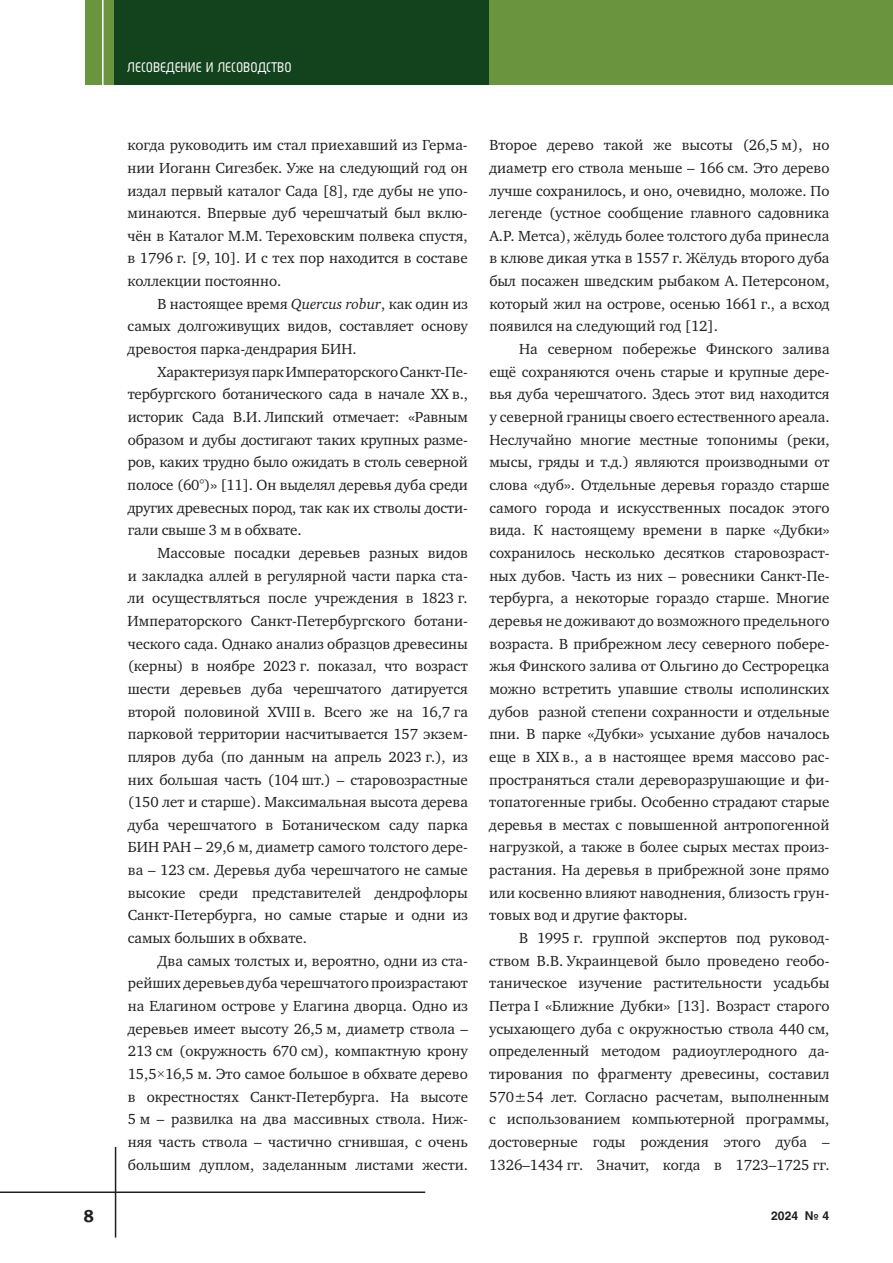
<style>
.page{position:relative;width:893px;height:1263px;background:#fff}
.page>*{position:absolute;margin:0;border:0;box-sizing:border-box;transform-origin:0 0}
.t1{font:18px "Meta Bold C";color:#231f20}
.t2{font:700 16.5px "Magic C";color:#fff}
.t3{font:15px/22.6px "Charter C";color:#231f20;text-align:justify}
.t4{font:700 12px "Helios C";color:#231f20}
.s1{font-style:italic}
.s2{font-family:"Times New Roman"}
</style>
<div class="page">
<div style="left:85px;top:0;width:808px;height:85px;background:#6b943e"></div>
<div style="left:115px;top:0;width:374px;height:85px;background:#13431d"></div>
<hr style="left:102px;top:0;width:2px;height:85px;background:#fff">
<hr style="left:0;top:1191px;width:425px;height:2px;background:#231f20">
<hr style="left:115px;top:1147px;width:1px;height:90px;background:#231f20">
<p class="t2" style="left:128px;top:60px;width:166px">ЛЕСОВЕДЕНИЕ И ЛЕСОВОДСТВО</p>
<p class="t3" style="left:128px;top:134px;width:342px">когда руководить им стал приехавший из Герма&shy;нии Иоганн Сигезбек. Уже на следующий год он издал первый каталог Сада [8], где дубы не упо&shy;минаются. Впервые дуб черешчатый был вклю&shy;чён в Каталог М.М. Тереховским полвека спустя, в 1796 г. [9, 10]. И с тех пор находится в составе коллекции постоянно.</p>
<p class="t3" style="left:128px;top:293px;width:342px;text-indent:30px">В настоящее время <span class="s1">Quercus robur</span>, как один из самых долгоживущих видов, составляет основу древостоя парка-дендрария БИН.</p>
<p class="t3" style="left:128px;top:360px;width:342px;text-indent:30px">ХарактеризуяпаркИмператорскогоСанкт-Пе&shy;тербургского ботанического сада в начале XX в., историк Сада В.И. Липский отмечает: «Равным образом и дубы достигают таких крупных разме&shy;ров, каких трудно было ожидать в столь северной полосе (60°)» [11]. Он выделял деревья дуба среди других древесных пород, так как их стволы дости&shy;гали свыше 3 м в обхвате.</p>
<p class="t3" style="left:128px;top:542px;width:342px;text-indent:30px">Массовые посадки деревьев разных видов и закладка аллей в регулярной части парка ста&shy;ли осуществляться после учреждения в 1823 г.<br>Императорского Санкт-Петербургского ботани&shy;ческого сада. Однако анализ образцов древесины (керны) в ноябре 2023 г. показал, что возраст шести деревьев дуба черешчатого датируется второй половиной XVIII в. Всего же на 16,7 га парковой территории насчитывается 157 экзем&shy;пляров дуба (по данным на апрель 2023 г.), из них большая часть (104 шт.) – старовозрастные (150 лет и старше). Максимальная высота дерева дуба черешчатого в Ботаническом саду парка БИН РАН – 29,6 м, диаметр самого толстого дере&shy;ва – 123 см. Деревья дуба черешчатого не самые высокие среди представителей дендрофлоры Санкт-Петербурга, но самые старые и одни из самых больших в обхвате.</p>
<p class="t3" style="left:128px;top:949px;width:342px;text-indent:30px">Два самых толстых и, вероятно, одни из ста&shy;рейших деревьев дуба черешчатого произрастают на Елагином острове у Елагина дворца. Одно из деревьев имеет высоту 26,5 м, диаметр ствола – 213 см (окружность 670 см), компактную крону 15,5<span class="s2">×</span>16,5 м. Это самое большое в обхвате дерево в окрестностях Санкт-Петербурга. На высоте 5 м – развилка на два массивных ствола. Ниж&shy;няя часть ствола – частично сгнившая, с очень большим дуплом, заделанным листами жести.</p>
<p class="t3" style="left:489px;top:134px;width:342px">Второе дерево такой же высоты (26,5 м), но диаметр его ствола меньше – 166 см. Это дерево лучше сохранилось, и оно, очевидно, моложе. По легенде (устное сообщение главного садовника А.Р. Метса), жёлудь более толстого дуба принесла в клюве дикая утка в 1557 г. Жёлудь второго дуба был посажен шведским рыбаком А. Петерсоном, который жил на острове, осенью 1661 г., а всход появился на следующий год [12].</p>
<p class="t3" style="left:489px;top:338px;width:342px;text-indent:30px">На северном побережье Финского залива ещё сохраняются очень старые и крупные дере&shy;вья дуба черешчатого. Здесь этот вид находится у северной границы своего естественного ареала.<br>Неслучайно многие местные топонимы (реки, мысы, гряды и т.д.) являются производными от слова «дуб». Отдельные деревья гораздо старше самого города и искусственных посадок этого вида. К настоящему времени в парке «Дубки» сохранилось несколько десятков старовозраст&shy;ных дубов. Часть из них – ровесники Санкт-Пе&shy;тербурга, а некоторые гораздо старше. Многие деревья не доживают до возможного предельного возраста. В прибрежном лесу северного побере&shy;жья Финского залива от Ольгино до Сестрорецка можно встретить упавшие стволы исполинских дубов разной степени сохранности и отдельные пни. В парке «Дубки» усыхание дубов началось еще в XIX в., а в настоящее время массово рас&shy;пространяться стали дереворазрушающие и фи&shy;топатогенные грибы. Особенно страдают старые деревья в местах с повышенной антропогенной нагрузкой, а также в более сырых местах произ&shy;растания. На деревья в прибрежной зоне прямо или косвенно влияют наводнения, близость грун&shy;товых вод и другие факторы.</p>
<p class="t3" style="left:489px;top:927px;width:342px;text-indent:30px">В 1995 г. группой экспертов под руковод&shy;ством В.В. Украинцевой было проведено геобо&shy;таническое изучение растительности усадьбы Петра I «Ближние Дубки» [13]. Возраст старого усыхающего дуба с окружностью ствола 440 см, определенный методом радиоуглеродного да&shy;тирования по фрагменту древесины, составил 570±54 лет. Согласно расчетам, выполненным с использованием компьютерной программы, достоверные годы рождения этого дуба – 1326–1434 гг. Значит, когда в 1723–1725 гг.</p>
<p class="t1" style="left:83px;top:1205px;width:12px">8</p>
<p class="t4" style="left:771px;top:1208px;width:60px">2024 № 4</p>
</div>
